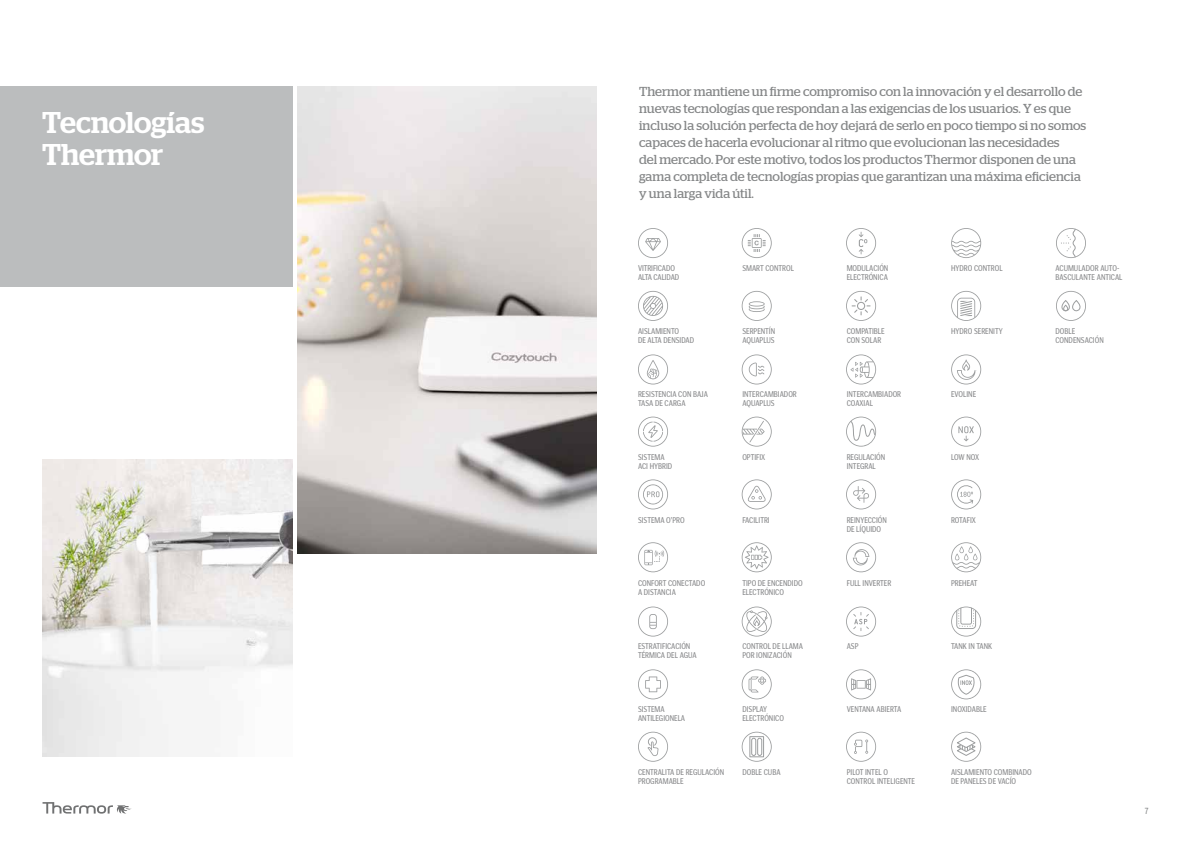
<style>
.page{position:relative;width:1191px;height:842px;background:#fff}
.page>*{position:absolute;margin:0;border:0;box-sizing:border-box;transform-origin:0 0}
.t1{font:500 30px/32px "Stag";letter-spacing:-.01em;color:#fff}
.t2{font:13px/17px "Stag";color:#848687}
.t3{font:9px "Poynter Gothic Text Condensed";color:#848687}
.t4{font:8.5px/9px "Poynter Gothic Text Condensed";color:#87888a}
</style>
<div class="page">
<svg style="left:43px;top:802px;width:89px;height:12px"></svg>
<div style="left:0;top:86px;width:292px;height:200px;background:#bbbdbe"></div>
<img style="left:43px;top:460px;width:249px;height:296px">
<img style="left:298px;top:86px;width:298px;height:467px">
<svg style="left:638px;top:228px;width:30px;height:30px"></svg>
<svg style="left:846px;top:291px;width:30px;height:30px"></svg>
<svg style="left:846px;top:228px;width:30px;height:30px"></svg>
<svg style="left:741px;top:669px;width:30px;height:30px"></svg>
<svg style="left:846px;top:354px;width:30px;height:30px"></svg>
<svg style="left:846px;top:417px;width:30px;height:30px"></svg>
<svg style="left:846px;top:479px;width:30px;height:30px"></svg>
<svg style="left:846px;top:542px;width:30px;height:30px"></svg>
<svg style="left:846px;top:606px;width:30px;height:30px"></svg>
<svg style="left:846px;top:669px;width:30px;height:30px"></svg>
<svg style="left:846px;top:732px;width:30px;height:30px"></svg>
<svg style="left:638px;top:732px;width:30px;height:30px"></svg>
<svg style="left:741px;top:606px;width:30px;height:30px"></svg>
<svg style="left:741px;top:542px;width:30px;height:30px"></svg>
<svg style="left:741px;top:228px;width:30px;height:30px"></svg>
<svg style="left:741px;top:291px;width:30px;height:30px"></svg>
<svg style="left:741px;top:417px;width:30px;height:30px"></svg>
<svg style="left:741px;top:479px;width:30px;height:30px"></svg>
<svg style="left:741px;top:354px;width:30px;height:30px"></svg>
<svg style="left:638px;top:291px;width:30px;height:30px"></svg>
<svg style="left:638px;top:354px;width:30px;height:30px"></svg>
<svg style="left:638px;top:417px;width:30px;height:30px"></svg>
<svg style="left:638px;top:479px;width:30px;height:30px"></svg>
<svg style="left:638px;top:606px;width:30px;height:30px"></svg>
<svg style="left:638px;top:669px;width:30px;height:30px"></svg>
<svg style="left:638px;top:542px;width:30px;height:30px"></svg>
<svg style="left:951px;top:228px;width:30px;height:30px"></svg>
<svg style="left:951px;top:354px;width:30px;height:30px"></svg>
<svg style="left:951px;top:291px;width:30px;height:30px"></svg>
<svg style="left:951px;top:417px;width:30px;height:30px"></svg>
<svg style="left:951px;top:479px;width:30px;height:30px"></svg>
<svg style="left:951px;top:606px;width:30px;height:30px"></svg>
<svg style="left:951px;top:542px;width:30px;height:30px"></svg>
<svg style="left:951px;top:669px;width:30px;height:30px"></svg>
<svg style="left:951px;top:732px;width:30px;height:30px"></svg>
<svg style="left:1056px;top:228px;width:30px;height:30px"></svg>
<svg style="left:1056px;top:291px;width:30px;height:30px"></svg>
<svg style="left:741px;top:732px;width:30px;height:30px"></svg>
<h1 class="t1" style="left:42px;top:106px;width:163px">Tecnologías<br>Thermor</h1>
<p class="t2" style="left:639px;top:83px;width:449px">Thermor mantiene un firme compromiso con la innovación y el desarrollo de nuevas tecnologías que respondan a las exigencias de los usuarios. Y es que incluso la solución perfecta de hoy dejará de serlo en poco tiempo si no somos capaces de hacerla evolucionar al ritmo que evolucionan las necesidades<br>del mercado. Por este motivo, todos los productos Thermor disponen de una gama completa de tecnologías propias que garantizan una máxima eficiencia y una larga vida útil.</p>
<p class="t4" style="left:638px;top:264px;width:43px">VITRIFICADO<br>ALTA CALIDAD</p>
<p class="t4" style="left:742px;top:264px;width:53px">SMART CONTROL</p>
<p class="t4" style="left:846px;top:264px;width:43px">MODULACIÓN<br>ELECTRÓNICA</p>
<p class="t4" style="left:951px;top:264px;width:53px">HYDRO CONTROL</p>
<p class="t4" style="left:1055px;top:264px;width:69px">ACUMULADOR AUTO-<br>BASCULANTE ANTICAL</p>
<p class="t4" style="left:638px;top:327px;width:58px">AISLAMIENTO<br>DE ALTA DENSIDAD</p>
<p class="t4" style="left:742px;top:327px;width:34px">SERPENTÍN<br>AQUAPLUS</p>
<p class="t4" style="left:846px;top:327px;width:39px">COMPATIBLE<br>CON SOLAR</p>
<p class="t4" style="left:951px;top:327px;width:53px">HYDRO SERENITY</p>
<p class="t4" style="left:1055px;top:327px;width:50px">DOBLE<br>CONDENSACIÓN</p>
<p class="t4" style="left:638px;top:390px;width:71px">RESISTENCIA CON BAJA<br>TASA DE CARGA</p>
<p class="t4" style="left:742px;top:390px;width:56px">INTERCAMBIADOR<br>AQUAPLUS</p>
<p class="t4" style="left:846px;top:390px;width:56px">INTERCAMBIADOR<br>COAXIAL</p>
<p class="t4" style="left:951px;top:390px;width:27px">EVOLINE</p>
<p class="t4" style="left:638px;top:453px;width:36px">SISTEMA<br>ACI HYBRID</p>
<p class="t4" style="left:742px;top:453px;width:24px">OPTIFIX</p>
<p class="t4" style="left:846px;top:453px;width:40px">REGULACIÓN<br>INTEGRAL</p>
<p class="t4" style="left:951px;top:453px;width:30px">LOW NOX</p>
<p class="t4" style="left:638px;top:516px;width:48px">SISTEMA O’PRO</p>
<p class="t4" style="left:742px;top:516px;width:29px">FACILITRI</p>
<p class="t4" style="left:846px;top:516px;width:42px">REINYECCIÓN<br>DE LÍQUIDO</p>
<p class="t4" style="left:951px;top:516px;width:26px">ROTAFIX</p>
<p class="t4" style="left:638px;top:579px;width:69px">CONFORT CONECTADO<br>A DISTANCIA</p>
<p class="t4" style="left:742px;top:579px;width:62px">TIPO DE ENCENDIDO<br>ELECTRÓNICO</p>
<p class="t4" style="left:846px;top:579px;width:46px">FULL INVERTER</p>
<p class="t4" style="left:951px;top:579px;width:28px">PREHEAT</p>
<p class="t4" style="left:638px;top:642px;width:60px">ESTRATIFICACIÓN<br>TÉRMICA DEL AGUA</p>
<p class="t4" style="left:742px;top:642px;width:62px">CONTROL DE LLAMA<br>POR IONIZACIÓN</p>
<p class="t4" style="left:846px;top:642px;width:13px">ASP</p>
<p class="t4" style="left:951px;top:642px;width:43px">TANK IN TANK</p>
<p class="t4" style="left:638px;top:705px;width:49px">SISTEMA<br>ANTILEGIONELA</p>
<p class="t4" style="left:742px;top:705px;width:43px">DISPLAY<br>ELECTRÓNICO</p>
<p class="t4" style="left:846px;top:705px;width:56px">VENTANA ABIERTA</p>
<p class="t4" style="left:951px;top:705px;width:37px">INOXIDABLE</p>
<p class="t4" style="left:638px;top:768px;width:88px">CENTRALITA DE REGULACIÓN<br>PROGRAMABLE</p>
<p class="t4" style="left:742px;top:768px;width:40px">DOBLE CUBA</p>
<p class="t4" style="left:846px;top:768px;width:70px">PILOT INTEL O<br>CONTROL INTELIGENTE</p>
<p class="t4" style="left:951px;top:768px;width:82px">AISLAMIENTO COMBINADO<br>DE PANELES DE VACÍO</p>
<p class="t3" style="left:1144px;top:806px;width:5px">7</p>
</div>
